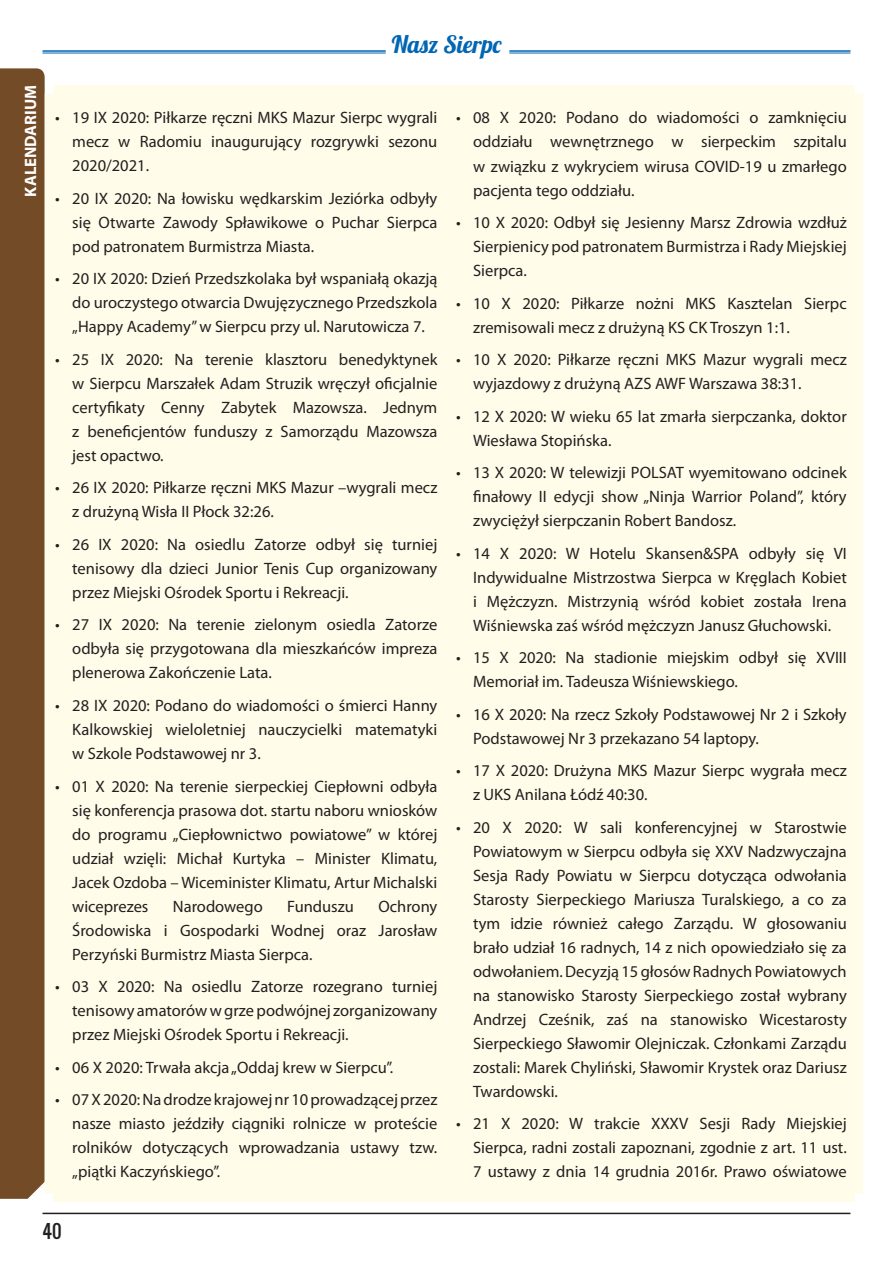
<style>
.page{position:relative;width:893px;height:1263px;background:#fff}
.page>*{position:absolute;margin:0;border:0;box-sizing:border-box;transform-origin:0 0}
.t1{font:24px "Lobster 1.4";color:#0166b3}
.t2{font:18px "Oswald";color:#231f20}
.t3{font:16.5px/24px "Myriad Pro";color:#231f20;text-align:justify}
.t4{font:700 16.5px "Myriad Pro";color:#fff}
</style>
<div class="page">
<div style="left:0;top:68px;width:45px;height:1131px;background:#734b27"></div>
<div style="left:45px;top:85px;width:818px;height:1117px;background:#fffce9"></div>
<hr style="left:43px;top:50px;width:343px;height:2px;background:#0166b3">
<hr style="left:43px;top:53px;width:343px;height:1px;background:#0166b3">
<hr style="left:509px;top:50px;width:341px;height:2px;background:#0166b3">
<hr style="left:509px;top:53px;width:341px;height:1px;background:#0166b3">
<hr style="left:43px;top:1213px;width:807px;height:1px;background:#231f20">
<p class="t4" style="left:20px;top:197px;width:113px;rotate:-90deg">KALENDARIUM</p>
<h1 class="t1" style="left:392px;top:29px;width:111px">Nasz Sierpc</h1>
<p class="t3" style="left:72px;top:105px;width:367px;text-indent:-17px">• 19 IX 2020: Piłkarze ręczni MKS Mazur Sierpc wygrali mecz w Radomiu inaugurujący rozgrywki sezonu 2020/2021.</p>
<p class="t3" style="left:72px;top:186px;width:367px;text-indent:-17px">• 20 IX 2020: Na łowisku wędkarskim Jeziórka odbyły się Otwarte Zawody Spławikowe o Puchar Sierpca pod patronatem Burmistrza Miasta.</p>
<p class="t3" style="left:72px;top:266px;width:367px;text-indent:-17px">• 20 IX 2020: Dzień Przedszkolaka był wspaniałą okazją do uroczystego otwarcia Dwujęzycznego Przedszkola „Happy Academy” w Sierpcu przy ul. Narutowicza 7.</p>
<p class="t3" style="left:72px;top:347px;width:367px;text-indent:-17px">• 25 IX 2020: Na terenie klasztoru benedyktynek w Sierpcu Marszałek Adam Struzik wręczył oficjalnie certyfikaty Cenny Zabytek Mazowsza. Jednym z beneficjentów funduszy z Samorządu Mazowsza jest opactwo.</p>
<p class="t3" style="left:72px;top:476px;width:367px;text-indent:-17px">• 26 IX 2020: Piłkarze ręczni MKS Mazur –wygrali mecz z drużyną Wisła II Płock 32:26.</p>
<p class="t3" style="left:72px;top:532px;width:367px;text-indent:-17px">• 26 IX 2020: Na osiedlu Zatorze odbył się turniej tenisowy dla dzieci Junior Tenis Cup organizowany przez Miejski Ośrodek Sportu i Rekreacji.</p>
<p class="t3" style="left:72px;top:613px;width:367px;text-indent:-17px">• 27 IX 2020: Na terenie zielonym osiedla Zatorze odbyła się przygotowana dla mieszkańców impreza plenerowa Zakończenie Lata.</p>
<p class="t3" style="left:72px;top:693px;width:367px;text-indent:-17px">• 28 IX 2020: Podano do wiadomości o śmierci Hanny Kalkowskiej wieloletniej nauczycielki matematyki w Szkole Podstawowej nr 3.</p>
<p class="t3" style="left:72px;top:774px;width:367px;text-indent:-17px">• 01 X 2020: Na terenie sierpeckiej Ciepłowni odbyła się konferencja prasowa dot. startu naboru wniosków do programu „Ciepłownictwo powiatowe” w której udział wzięli: Michał Kurtyka – Minister Klimatu, Jacek Ozdoba – Wiceminister Klimatu, Artur Michalski wiceprezes</p>
<p class="t3" style="left:72px;top:894px;width:367px;text-indent:306px">Ochrony Środowiska i Gospodarki Wodnej oraz Jarosław Perzyński Burmistrz Miasta Sierpca.</p>
<p class="t3" style="left:72px;top:974px;width:367px;text-indent:-17px">• 03 X 2020: Na osiedlu Zatorze rozegrano turniej tenisowy amatorów w grze podwójnej zorganizowany przez Miejski Ośrodek Sportu i Rekreacji.</p>
<p class="t3" style="left:55px;top:1055px;width:340px">• 06 X 2020: Trwała akcja „Oddaj krew w Sierpcu”.</p>
<p class="t3" style="left:72px;top:1087px;width:367px;text-indent:-17px">• 07 X 2020: Na drodze krajowej nr 10 prowadzącej przez nasze miasto jeździły ciągniki rolnicze w proteście rolników dotyczących wprowadzania ustawy tzw. „piątki Kaczyńskiego”.</p>
<p class="t3" style="left:173px;top:894px;width:91px">Narodowego</p>
<p class="t3" style="left:287px;top:894px;width:68px">Funduszu</p>
<p class="t3" style="left:473px;top:106px;width:375px;text-indent:-17px">• 08 X 2020: Podano do wiadomości o zamknięciu oddziału wewnętrznego w sierpeckim szpitalu w związku z wykryciem wirusa COVID-19 u zmarłego pacjenta tego oddziału.</p>
<p class="t3" style="left:473px;top:210px;width:375px;text-indent:-17px">• 10 X 2020: Odbył się Jesienny Marsz Zdrowia wzdłuż Sierpienicy pod patronatem Burmistrza i Rady Miejskiej Sierpca.</p>
<p class="t3" style="left:473px;top:291px;width:375px;text-indent:-17px">• 10 X 2020: Piłkarze nożni MKS Kasztelan Sierpc zremisowali mecz z drużyną KS CK Troszyn 1:1.</p>
<p class="t3" style="left:473px;top:347px;width:375px;text-indent:-17px">• 10 X 2020: Piłkarze ręczni MKS Mazur wygrali mecz wyjazdowy z drużyną AZS AWF Warszawa 38:31.</p>
<p class="t3" style="left:473px;top:404px;width:375px;text-indent:-17px">• 12 X 2020: W wieku 65 lat zmarła sierpczanka, doktor<br>Wiesława Stopińska.</p>
<p class="t3" style="left:473px;top:460px;width:375px;text-indent:-17px">• 13 X 2020: W telewizji POLSAT wyemitowano odcinek finałowy II edycji show „Ninja Warrior Poland”, który zwyciężył sierpczanin Robert Bandosz.</p>
<p class="t3" style="left:473px;top:541px;width:375px;text-indent:-17px">• 14 X 2020: W Hotelu Skansen&amp;SPA odbyły się VI Indywidualne Mistrzostwa Sierpca w Kręglach Kobiet i Mężczyzn. Mistrzynią wśród kobiet została Irena Wiśniewska zaś wśród mężczyzn Janusz Głuchowski.</p>
<p class="t3" style="left:473px;top:645px;width:375px;text-indent:-17px">• 15 X 2020: Na stadionie miejskim odbył się XVIII<br>Memoriał im. Tadeusza Wiśniewskiego.</p>
<p class="t3" style="left:473px;top:702px;width:375px;text-indent:-17px">• 16 X 2020: Na rzecz Szkoły Podstawowej Nr 2 i Szkoły<br>Podstawowej Nr 3 przekazano 54 laptopy.</p>
<p class="t3" style="left:473px;top:758px;width:375px;text-indent:-17px">• 17 X 2020: Drużyna MKS Mazur Sierpc wygrała mecz z UKS Anilana Łódź 40:30.</p>
<p class="t3" style="left:473px;top:815px;width:375px;text-indent:-17px">• 20 X 2020: W sali konferencyjnej w Starostwie Powiatowym w Sierpcu odbyła się XXV Nadzwyczajna Sesja Rady Powiatu w Sierpcu dotycząca odwołania Starosty Sierpeckiego Mariusza Turalskiego, a co za tym idzie również całego Zarządu. W głosowaniu brało udział 16 radnych, 14 z nich opowiedziało się za odwołaniem. Decyzją 15 głosów Radnych Powiatowych na stanowisko Starosty Sierpeckiego został wybrany Andrzej Cześnik, zaś na stanowisko Wicestarosty Sierpeckiego Sławomir Olejniczak. Członkami Zarządu zostali: Marek Chyliński, Sławomir Krystek oraz Dariusz Twardowski.</p>
<p class="t3" style="left:473px;top:1111px;width:375px;text-indent:-17px">• 21 X 2020: W trakcie XXXV Sesji Rady Miejskiej Sierpca, radni zostali zapoznani, zgodnie z art. 11 ust.<br>7 ustawy z dnia 14 grudnia 2016r. Prawo oświatowe</p>
<p class="t2" style="left:43px;top:1218px;width:21px">40</p>
</div>
